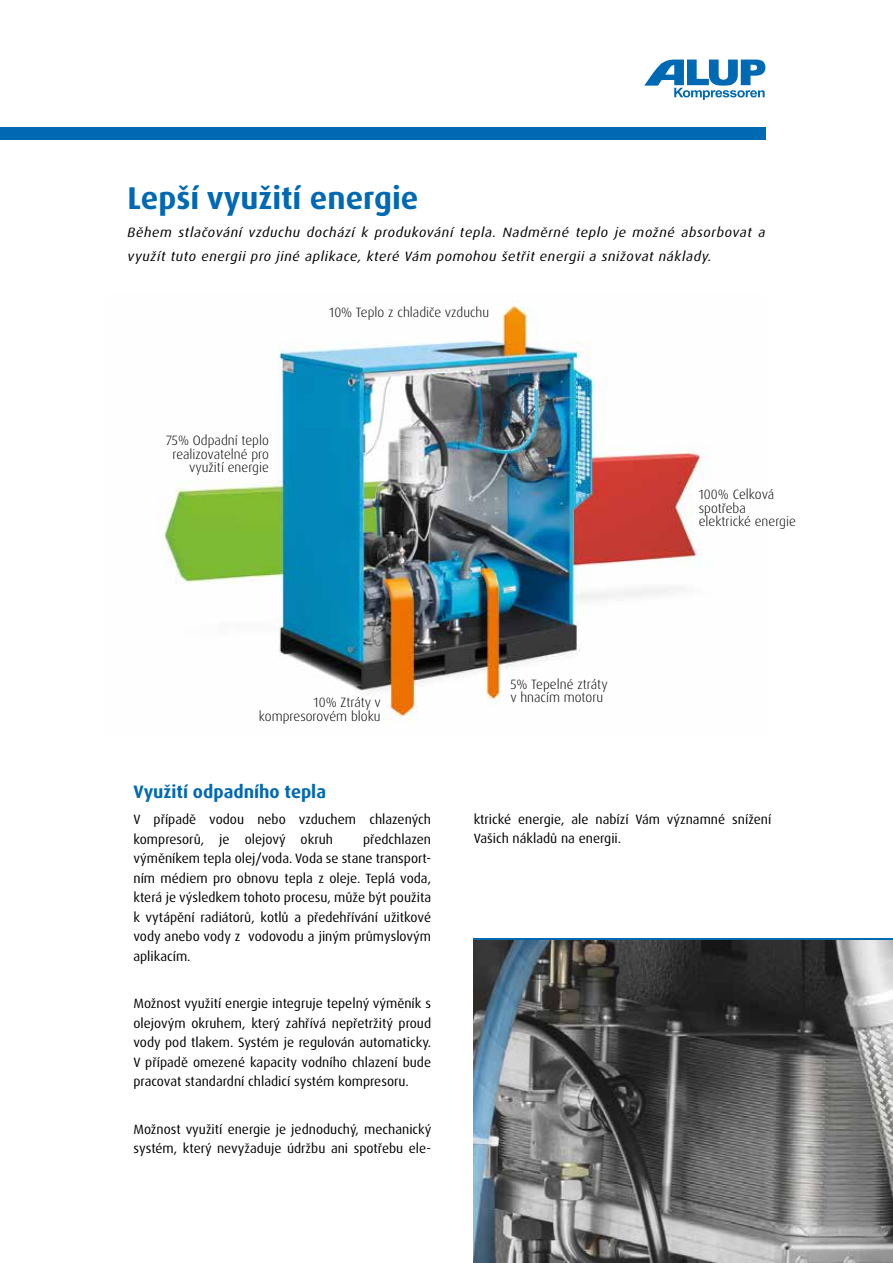
<style>
.page{position:relative;width:893px;height:1263px;background:#fff}
.page>*{position:absolute;margin:0;border:0;box-sizing:border-box;transform-origin:0 0}
.t1{font:700 31.5px "Dax Pro";color:#0069b4}
.t2{font:700 18px "Dax Pro";color:#0069b4}
.t3{font:13.5px/19.5px "Dax Pro";color:#000}
.t4{font:300 13.5px/13.5px "Dax Pro";color:#000}
.t5{font:italic 13.5px/24px "Dax Pro";letter-spacing:.04em;color:#000;scale:1.05 1}
</style>
<div class="page">
<hr style="left:474px;top:938px;width:419px;height:2px;background:#0069b4">
<div style="left:0;top:128px;width:765px;height:12px;background:#0069b4"></div>
<svg style="left:644px;top:60px;width:121px;height:40px"></svg>
<img style="left:163px;top:305px;width:541px;height:417px">
<img style="left:474px;top:940px;width:419px;height:323px">
<h1 class="t1" style="left:128px;top:178px;width:292px">Lepší využití energie</h1>
<p class="t5" style="left:128px;top:221px;width:609px">Během stlačování vzduchu dochází k produkování tepla. Nadměrné teplo je možné absorbovat a využít tuto energii pro jiné aplikace, které Vám pomohou šetřit energii a snižovat náklady.</p>
<p class="t4" style="left:166px;top:434px;width:104px;text-align:right">75% Odpadní teplo realizovatelné pro využití energie</p>
<p class="t4" style="left:329px;top:305px;width:162px">10% Teplo z chladiče vzduchu</p>
<p class="t4" style="left:259px;top:696px;width:123px;text-align:right">10% Ztráty v kompresorovém bloku</p>
<h2 class="t2" style="left:133px;top:780px;width:194px">Využití odpadního tepla</h2>
<p class="t4" style="left:510px;top:677px;width:99px">5% Tepelné ztráty v hnacím motoru</p>
<p class="t4" style="left:699px;top:488px;width:99px">100% Celková spotřeba elektrické energie</p>
<p class="t3" style="left:133px;top:810px;width:299px">V případě vodou nebo vzduchem chlazených kompresorů, je olejový okruh</p>
<p class="t3" style="left:133px;top:829px;width:299px;text-align:justify;text-indent:230px">předchlazen výměníkem tepla olej/voda. Voda se stane transport&shy;ním médiem pro obnovu tepla z oleje. Teplá voda, která je výsledkem tohoto procesu, může být použita k vytápění radiátorů, kotlů a předehřívání užitkové vody anebo vody z vodovodu a jiným průmyslovým aplikacím.</p>
<p class="t3" style="left:133px;top:994px;width:299px;text-align:justify">Možnost využití energie integruje tepelný výměník s olejovým okruhem, který zahřívá nepřetržitý proud vody pod tlakem. Systém je regulován automaticky.<br>V případě omezené kapacity vodního chlazení bude pracovat standardní chladicí systém kompresoru.</p>
<p class="t3" style="left:133px;top:1119px;width:299px">Možnost využití energie je jednoduchý, mechanický systém, který nevyžaduje údržbu ani spotřebu ele-</p>
<p class="t3" style="left:474px;top:809px;width:299px">ktrické energie, ale nabízí Vám významné snížení<br>Vašich nákladů na energii.</p>
</div>
